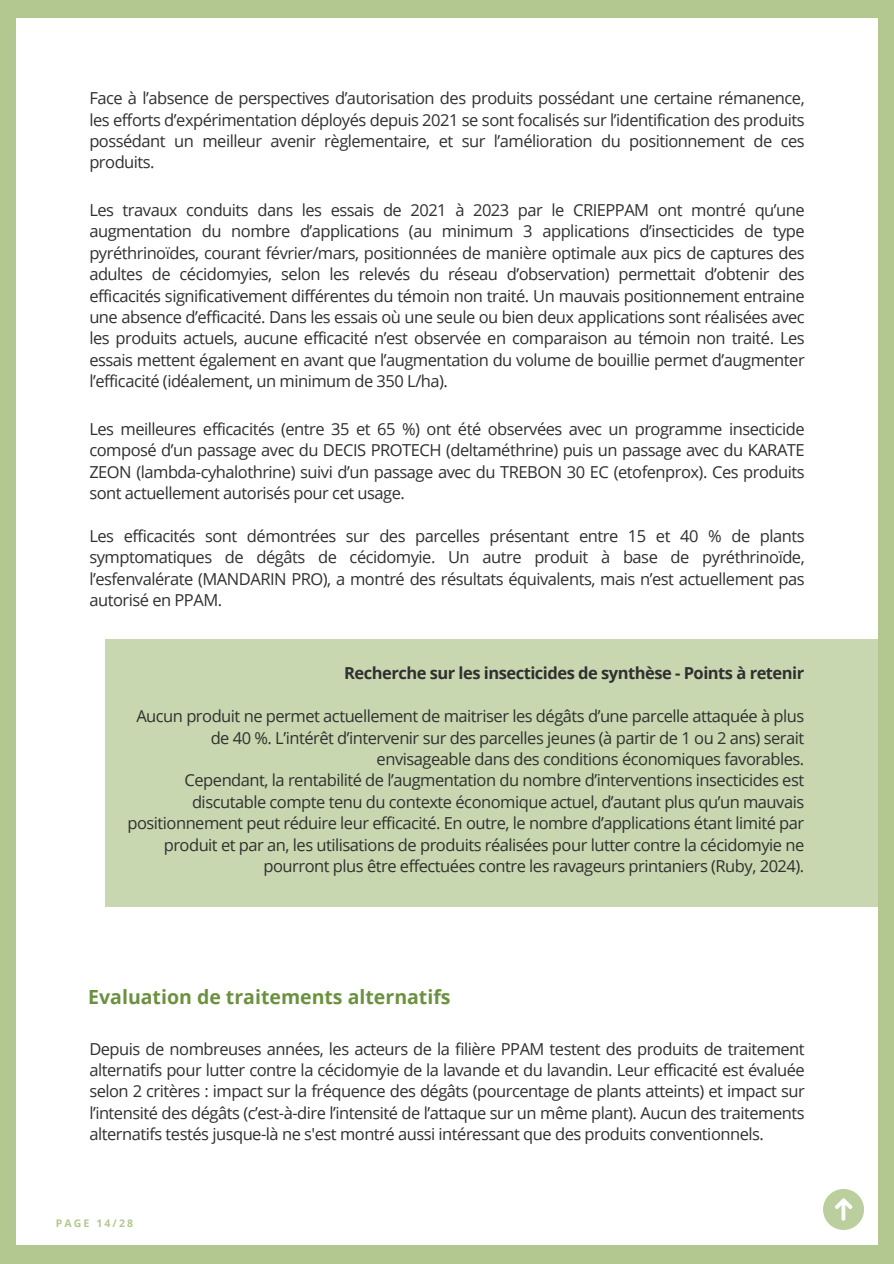
<style>
.page{position:relative;width:894px;height:1264px;background:#fff}
.page>*{position:absolute;margin:0;border:0;box-sizing:border-box;transform-origin:0 0}
.t1{font:700 19.5px "Open Sans";color:#6b9140}
.t2{font:16.5px/21.3px "Open Sans";letter-spacing:-.03em;color:#303030;text-align:justify}
.t3{font:700 16.5px "Open Sans";letter-spacing:-.03em;color:#303030}
.t4{font:700 10.5px "Open Sans";letter-spacing:.2em;color:#b2c890}
</style>
<div class="page">
<div style="left:0;top:0;width:893px;height:1263px;background:#b2c890"></div>
<div style="left:17px;top:18px;width:859px;height:1227px;background:#fff"></div>
<div style="left:105px;top:639px;width:788px;height:268px;background:#c8d7b0"></div>
<div style="left:822px;top:1189px;width:41px;height:40px;background:#bbce9d;border-radius:50%"></div>
<svg style="left:835px;top:1198px;width:17px;height:22px"></svg>
<p class="t2" style="left:89px;top:87px;width:716px">Face à l’absence de perspectives d’autorisation des produits possédant une certaine rémanence, les efforts d’expérimentation déployés depuis 2021 se sont focalisés sur l’identification des produits possédant un meilleur avenir règlementaire, et sur l’amélioration du positionnement de ces produits.</p>
<h3 class="t2" style="left:89px;top:199px;width:716px">Les travaux conduits dans les essais de 2021 à 2023 par le CRIEPPAM ont montré qu’une augmentation du nombre d’applications (au minimum 3 applications d’insecticides de type pyréthrinoïdes, courant février/mars, positionnées de manière optimale aux pics de captures des adultes de cécidomyies, selon les relevés du réseau d’observation) permettait d’obtenir des efficacités significativement différentes du témoin non traité. Un mauvais positionnement entraine une absence d’efficacité. Dans les essais où une seule ou bien deux applications sont réalisées avec les produits actuels, aucune efficacité n’est observée en comparaison au témoin non traité. Les essais mettent également en avant que l’augmentation du volume de bouillie permet d’augmenter l’efficacité (idéalement, un minimum de 350 L/ha).</h3>
<h3 class="t2" style="left:89px;top:418px;width:716px">Les meilleures efficacités (entre 35 et 65 %) ont été observées avec un programme insecticide composé d’un passage avec du DECIS PROTECH (deltaméthrine) puis un passage avec du KARATE ZEON (lambda-cyhalothrine) suivi d’un passage avec du TREBON 30 EC (etofenprox). Ces produits sont actuellement autorisés pour cet usage.</h3>
<h3 class="t2" style="left:89px;top:525px;width:716px">Les efficacités sont démontrées sur des parcelles présentant entre 15 et 40 % de plants symptomatiques de dégâts de cécidomyie. Un autre produit à base de pyréthrinoïde, l’esfenvalérate (MANDARIN PRO), a montré des résultats équivalents, mais n’est actuellement pas autorisé en PPAM.</h3>
<h3 class="t3" style="left:344px;top:662px;width:461px">Recherche sur les insecticides de synthèse - Points à retenir</h3>
<h1 class="t2" style="left:127px;top:705px;width:678px;text-align:right">Aucun produit ne permet actuellement de maitriser les dégâts d’une parcelle attaquée à plus de 40 %. L’intérêt d’intervenir sur des parcelles jeunes (à partir de 1 ou 2 ans) serait envisageable dans des conditions économiques favorables.<br>Cependant, la rentabilité de l’augmentation du nombre d’interventions insecticides est discutable compte tenu du contexte économique actuel, d’autant plus qu’un mauvais positionnement peut réduire leur efficacité. En outre, le nombre d’applications étant limité par produit et par an, les utilisations de produits réalisées pour lutter contre la cécidomyie ne pourront plus être effectuées contre les ravageurs printaniers (Ruby, 2024).</h1>
<h3 class="t1" style="left:88px;top:983px;width:364px">Evaluation de traitements alternatifs</h3>
<p class="t2" style="left:89px;top:1037px;width:716px">Depuis de nombreuses années, les acteurs de la filière PPAM testent des produits de traitement alternatifs pour lutter contre la cécidomyie de la lavande et du lavandin. Leur efficacité est évaluée selon 2 critères : impact sur la fréquence des dégâts (pourcentage de plants atteints) et impact sur l’intensité des dégâts (c’est-à-dire l’intensité de l’attaque sur un même plant). Aucun des traitements alternatifs testés jusque-là ne s'est montré aussi intéressant que des produits conventionnels.</p>
<p class="t4" style="left:56px;top:1215px;width:79px">PAGE 14/28</p>
</div>
